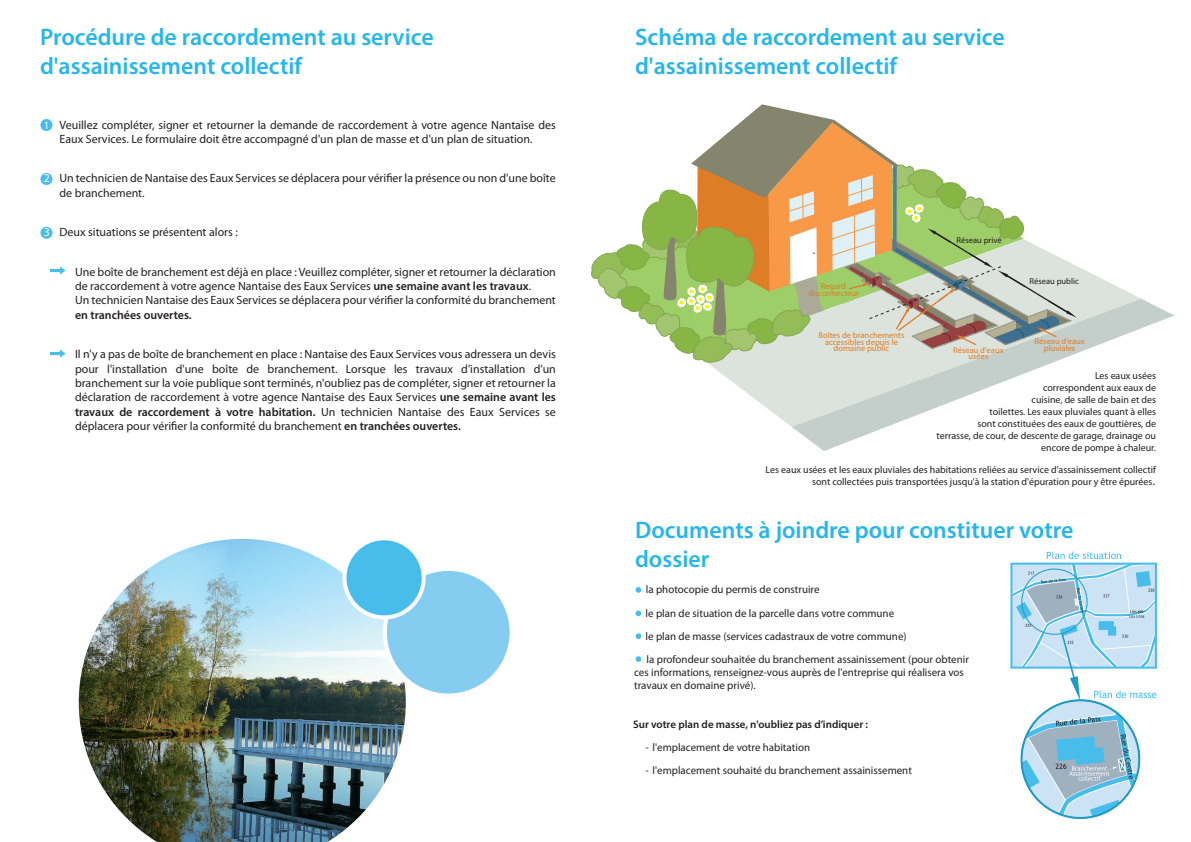
<style>
.page{position:relative;width:1191px;height:842px;background:#fff}
.page>*{position:absolute;margin:0;border:0;box-sizing:border-box;transform-origin:0 0}
.t1{font:600 24px/28.8px "Myriad Pro";color:#26b6ea}
.t2{font:12px/14.4px "Myriad Pro";color:#231f20}
.t3{font:600 12px "Myriad Pro";color:#231f20}
.t4{font:11px/23.2px "Myriad Pro";color:#231f20}
.t5{font:600 11px "Myriad Pro";color:#231f20}
.t6{font:10px/12px "Myriad Pro";color:#231f20;text-align:right}
.t7{font:8.5px/6.4px "Myriad Pro";color:#de7d26;text-align:center}
.t8{font:8.5px "Myriad Pro";color:#231f20}
.s1{font-size:11px;color:#fff}
.s2{color:#fff}
.s3{font-weight:600}
.s4{font-family:"Trebuchet MS";font-style:italic}
</style>
<div class="page">
<img style="left:78px;top:539px;width:328px;height:303px">
<div style="left:40px;top:227px;width:12px;height:12px;background:#48bdec;border-radius:50%"></div>
<div style="left:385px;top:569px;width:126px;height:126px;background:#84cdf1;border-radius:50%"></div>
<div style="left:383px;top:567px;width:130px;height:130px;border:4px solid #fff;border-radius:50%"></div>
<div style="left:344px;top:538px;width:80px;height:79px;background:#48bdec;border-radius:50%"></div>
<div style="left:342px;top:536px;width:84px;height:83px;border:4px solid #fff;border-radius:50%"></div>
<div style="left:40px;top:119px;width:12px;height:12px;background:#48bdec;border-radius:50%"></div>
<div style="left:40px;top:173px;width:12px;height:12px;background:#48bdec;border-radius:50%"></div>
<svg style="left:717px;top:370px;width:63px;height:48px"></svg>
<svg style="left:780px;top:303px;width:395px;height:148px"></svg>
<svg style="left:590px;top:104px;width:560px;height:266px"></svg>
<svg style="left:50px;top:266px;width:16px;height:9px"></svg>
<svg style="left:50px;top:349px;width:16px;height:9px"></svg>
<svg style="left:635px;top:633px;width:6px;height:6px"></svg>
<svg style="left:635px;top:610px;width:6px;height:6px"></svg>
<svg style="left:635px;top:587px;width:6px;height:6px"></svg>
<svg style="left:1021px;top:700px;width:118px;height:118px"></svg>
<svg style="left:1010px;top:552px;width:147px;height:149px"></svg>
<svg style="left:1021px;top:709px;width:117px;height:108px"></svg>
<svg style="left:635px;top:656px;width:6px;height:6px"></svg>
<h1 class="t1" style="left:40px;top:22px;width:395px">Procédure de raccordement au service d'assainissement collectif</h1>
<p class="t2" style="left:60px;top:118px;width:498px;text-indent:-16px"><span class="s1">1</span> Veuillez compléter, signer et retourner la demande de raccordement à votre agence Nantaise des<br>Eaux Services. Le formulaire doit être accompagné d'un plan de masse et d'un plan de situation.</p>
<p class="t2" style="left:60px;top:171px;width:498px;text-indent:-16px"><span class="s2">2</span> Un technicien de Nantaise des Eaux Services se déplacera pour vérifier la présence ou non d'une boîte de branchement.</p>
<p class="t2" style="left:44px;top:225px;width:196px"><span class="s2">3</span> Deux situations se présentent alors :</p>
<p class="t2" style="left:75px;top:265px;width:482px">Une boîte de branchement est déjà en place : Veuillez compléter, signer et retourner la déclaration de raccordement à votre agence Nantaise des Eaux Services <span class="s3">une semaine avant les travaux</span>.<br>Un technicien Nantaise des Eaux Services se déplacera pour vérifier la conformité du branchement</p>
<p class="t3" style="left:75px;top:307px;width:118px">en tranchées ouvertes.</p>
<p class="t2" style="left:75px;top:347px;width:482px;text-align:justify">Il n'y a pas de boîte de branchement en place : Nantaise des Eaux Services vous adressera un devis pour l'installation d'une boîte de branchement. Lorsque les travaux d'installation d'un branchement sur la voie publique sont terminés, n'oubliez pas de compléter, signer et retourner la déclaration de raccordement à votre agence Nantaise des Eaux Services <span class="s3">une semaine avant les travaux de raccordement à votre habitation.</span> Un technicien Nantaise des Eaux Services se déplacera pour vérifier la conformité du branchement <span class="s3">en tranchées ouvertes.</span></p>
<h1 class="t1" style="left:635px;top:22px;width:371px">Schéma de raccordement au service d'assainissement collectif</h1>
<p class="t7" style="left:808px;top:283px;width:52px">Regard disconnecteur</p>
<p class="t7" style="left:818px;top:332px;width:87px">Boîtes de branchements accessibles depuis le domaine public</p>
<p class="t8" style="left:956px;top:235px;width:47px">Réseau privé</p>
<p class="t8" style="left:1029px;top:277px;width:51px">Réseau public</p>
<p class="t7" style="left:1034px;top:338px;width:52px">Réseau d'eaux</p>
<p class="t7" style="left:953px;top:347px;width:52px">Réseau d'eaux</p>
<p class="t7" style="left:1044px;top:345px;width:33px">pluviales</p>
<p class="t7" style="left:968px;top:353px;width:21px">usées</p>
<p class="t6" style="left:936px;top:369px;width:221px">Les eaux usées<br>correspondent aux eaux de<br>cuisine, de salle de bain et des<br>toilettes. Les eaux pluviales quant à elles<br>sont constituées des eaux de gouttières, de<br>terrasse, de cour, de descente de garage, drainage ou encore de pompe à chaleur.</p>
<p class="t6" style="left:765px;top:463px;width:392px">Les eaux usées et les eaux pluviales des habitations reliées au service d'assainissement collectif sont collectées puis transportées jusqu'à la station d'épuration pour y être épurées<span class="s4">.</span></p>
<h1 class="t1" style="left:635px;top:515px;width:440px">Documents à joindre pour constituer votre dossier</h1>
<p class="t4" style="left:645px;top:578px;width:325px">la photocopie du permis de construire<br>le plan de situation de la parcelle dans votre commune<br>le plan de masse (services cadastraux de votre commune)<br>la profondeur souhaitée du branchement assainissement (pour obtenir</p>
<p class="t4" style="left:634px;top:666px;width:331px;line-height:13.2px">ces informations, renseignez-vous auprès de l'entreprise qui réalisera vos travaux en domaine privé).</p>
<p class="t5" style="left:633px;top:717px;width:236px">Sur votre plan de masse, n'oubliez pas d’indiquer :</p>
<p class="t4" style="left:645px;top:736px;width:166px">- l'emplacement de votre habitation</p>
<p class="t4" style="left:645px;top:759px;width:268px">- l'emplacement souhaité du branchement assainissement</p>
</div>
